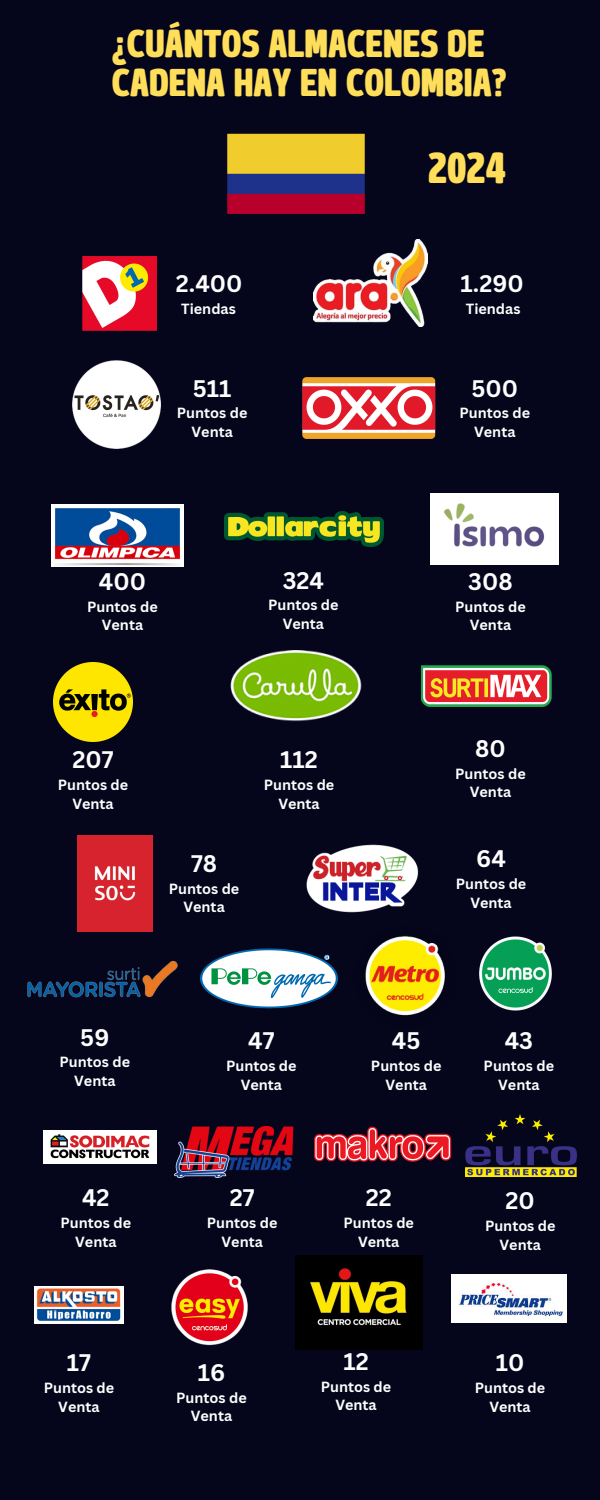
<style>
.page{position:relative;width:600px;height:1500px;background:#05061c}
.page>*{position:absolute;margin:0;border:0;box-sizing:border-box;transform-origin:0 0}
.t1{font:48px "Dumondi Bl Co";color:#ffde59}
.t2{font:43px/38.6px "Dumondi Bl Co";color:#ffde59}
.t3{font:700 23.3px "Canva Sans";color:#fefefe}
.t4{font:700 14.3px/18.8px "Canva Sans";color:#fefefe;text-align:center}
</style>
<div class="page">
<img style="left:227px;top:133px;width:138px;height:81px">
<img style="left:431px;top:494px;width:128px;height:70px">
<img style="left:313px;top:240px;width:115px;height:87px">
<img style="left:51px;top:505px;width:132px;height:62px">
<img style="left:452px;top:1275px;width:114px;height:48px">
<img style="left:479px;top:936px;width:73px;height:75px">
<img style="left:365px;top:936px;width:80px;height:80px">
<img style="left:171px;top:1269px;width:77px;height:77px">
<img style="left:224px;top:511px;width:159px;height:35px">
<img style="left:27px;top:960px;width:150px;height:38px">
<img style="left:44px;top:1131px;width:112px;height:33px">
<img style="left:421px;top:666px;width:130px;height:41px">
<img style="left:314px;top:1127px;width:138px;height:34px">
<img style="left:35px;top:1287px;width:88px;height:36px">
<img style="left:465px;top:1114px;width:111px;height:63px">
<img style="left:306px;top:844px;width:113px;height:69px">
<img style="left:78px;top:835px;width:75px;height:96px">
<img style="left:230px;top:650px;width:132px;height:72px">
<img style="left:296px;top:1256px;width:127px;height:94px">
<img style="left:201px;top:948px;width:136px;height:61px">
<img style="left:175px;top:1127px;width:119px;height:50px">
<img style="left:82px;top:256px;width:75px;height:75px">
<img style="left:73px;top:361px;width:88px;height:87px">
<img style="left:302px;top:377px;width:134px;height:62px">
<img style="left:54px;top:663px;width:78px;height:79px">
<p class="t2" style="left:112px;top:23px;width:396px">¿CUÁNTOS ALMACENES DE<br>CADENA HAY EN COLOMBIA?</p>
<p class="t3" style="left:176px;top:267px;width:68px">2.400</p>
<p class="t4" style="left:181px;top:299px;width:56px">Tiendas</p>
<p class="t3" style="left:193px;top:372px;width:40px">511</p>
<p class="t4" style="left:177px;top:403px;width:72px">Puntos de<br>Venta</p>
<p class="t1" style="left:428px;top:139px;width:80px">2024</p>
<p class="t3" style="left:461px;top:267px;width:65px">1.290</p>
<p class="t4" style="left:466px;top:299px;width:56px">Tiendas</p>
<p class="t3" style="left:472px;top:372px;width:48px">500</p>
<p class="t4" style="left:460px;top:403px;width:72px">Puntos de<br>Venta</p>
<p class="t3" style="left:99px;top:565px;width:49px">400</p>
<p class="t4" style="left:87px;top:597px;width:72px">Puntos de<br>Venta</p>
<p class="t3" style="left:283px;top:564px;width:43px">324</p>
<p class="t4" style="left:268px;top:595px;width:72px">Puntos de<br>Venta</p>
<p class="t3" style="left:72px;top:743px;width:43px">207</p>
<p class="t4" style="left:58px;top:775px;width:72px">Puntos de<br>Venta</p>
<p class="t3" style="left:191px;top:847px;width:28px">78</p>
<p class="t4" style="left:169px;top:879px;width:72px">Puntos de<br>Venta</p>
<p class="t3" style="left:280px;top:743px;width:39px">112</p>
<p class="t4" style="left:264px;top:775px;width:72px">Puntos de<br>Venta</p>
<p class="t3" style="left:468px;top:565px;width:46px">308</p>
<p class="t4" style="left:455px;top:597px;width:72px">Puntos de<br>Venta</p>
<p class="t3" style="left:475px;top:732px;width:32px">80</p>
<p class="t4" style="left:455px;top:764px;width:72px">Puntos de<br>Venta</p>
<p class="t3" style="left:476px;top:842px;width:31px">64</p>
<p class="t4" style="left:456px;top:874px;width:72px">Puntos de<br>Venta</p>
<p class="t3" style="left:80px;top:1021px;width:31px">59</p>
<p class="t4" style="left:60px;top:1052px;width:72px">Puntos de<br>Venta</p>
<p class="t3" style="left:82px;top:1182px;width:29px">42</p>
<p class="t4" style="left:61px;top:1213px;width:72px">Puntos de<br>Venta</p>
<p class="t3" style="left:67px;top:1346px;width:26px">17</p>
<p class="t4" style="left:44px;top:1378px;width:72px">Puntos de<br>Venta</p>
<p class="t3" style="left:248px;top:1024px;width:28px">47</p>
<p class="t4" style="left:226px;top:1056px;width:72px">Puntos de<br>Venta</p>
<p class="t3" style="left:230px;top:1182px;width:26px">27</p>
<p class="t4" style="left:207px;top:1213px;width:72px">Puntos de<br>Venta</p>
<p class="t3" style="left:392px;top:1024px;width:30px">45</p>
<p class="t4" style="left:371px;top:1056px;width:72px">Puntos de<br>Venta</p>
<p class="t3" style="left:366px;top:1182px;width:28px">22</p>
<p class="t4" style="left:344px;top:1213px;width:72px">Puntos de<br>Venta</p>
<p class="t3" style="left:505px;top:1024px;width:30px">43</p>
<p class="t4" style="left:484px;top:1056px;width:72px">Puntos de<br>Venta</p>
<p class="t3" style="left:506px;top:1185px;width:31px">20</p>
<p class="t4" style="left:485px;top:1216px;width:72px">Puntos de<br>Venta</p>
<p class="t3" style="left:198px;top:1356px;width:29px">16</p>
<p class="t4" style="left:176px;top:1388px;width:72px">Puntos de<br>Venta</p>
<p class="t3" style="left:343px;top:1345px;width:27px">12</p>
<p class="t4" style="left:321px;top:1377px;width:72px">Puntos de<br>Venta</p>
<p class="t3" style="left:496px;top:1346px;width:30px">10</p>
<p class="t4" style="left:475px;top:1378px;width:72px">Puntos de<br>Venta</p>
</div>
